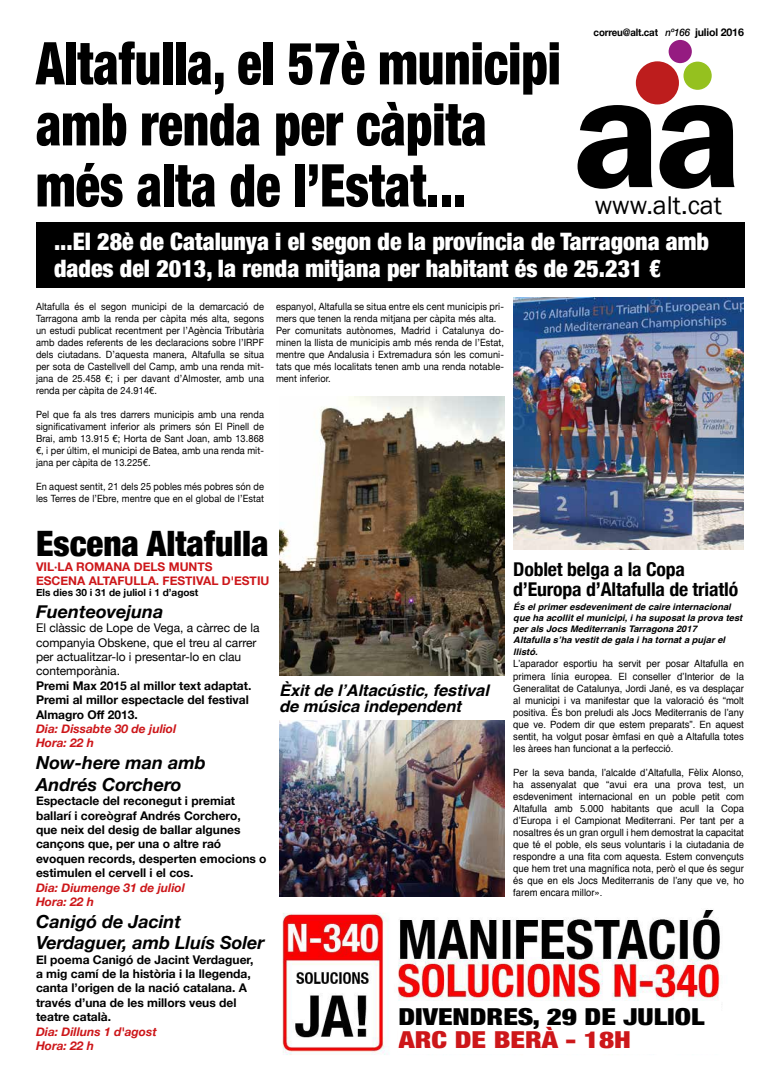
<style>
.page{position:relative;width:780px;height:1092px;background:#fff}
.page>*{position:absolute;margin:0;border:0;box-sizing:border-box;transform-origin:0 0}
.t1{font:600 162.9px "Franklin Gothic";color:#000}
.t2{font:900 condensed 59px/61px "Helvetica Neue";color:#000;scale:.86 1}
.t3{font:900 condensed 35px "Helvetica Neue";color:#000}
.t4{font:26.3px "Franklin Gothic";color:#000}
.t5{font:900 condensed 24px/27px "Helvetica Neue";color:#fff}
.t6{font:900 condensed 23.3px "Helvetica Neue";color:#000;scale:1.25 1}
.t7{font:900 condensed 23.3px "Helvetica Neue";color:#cd171a;scale:1.25 1}
.t8{font:700 condensed 19px/20px "Helvetica Neue";letter-spacing:-.01em;color:#000;scale:1.04 1}
.t9{font:italic 700 18px/21.6px "Helvetica Neue";color:#000}
.t10{font:italic 700 16px/16px "Helvetica";letter-spacing:-.01em;color:#000;scale:1.04 1}
.t11{font:700 12px/14.4px "Helvetica Neue";color:#000}
.t12{font:12px/14.4px "Helvetica Neue";color:#000}
.t13{font:italic 700 12px/14.4px "Helvetica Neue";color:#cd171a}
.t14{font:700 12px/14.4px "Helvetica Neue";color:#cd171a}
.t15{font:700 10.3px "Helvetica Neue";letter-spacing:-.015em;color:#000;scale:.94 1}
.t16{font:10px/12px "Helvetica Neue";letter-spacing:.01em;color:#000;text-align:justify;scale:.92 1}
.t17{font:10px/12px "Helvetica";color:#000;text-align:justify;scale:.95 1}
.t18{font:700 10px "Helvetica Neue";color:#000}
.t19{font:italic 700 9px/11px "Helvetica";color:#000;scale:1.04 1}
.s1{font-weight:500;font-style:italic}
.s2{font-size:10.6px}
</style>
<div class="page">
<img style="left:279px;top:895px;width:441px;height:160px">
<div style="left:398px;top:1001px;width:322px;height:53px;background:#fff"></div>
<div style="left:668px;top:40px;width:23px;height:23px;background:#951b81;border-radius:50%"></div>
<div style="left:635px;top:61px;width:44px;height:43px;background:#bd1d1d;border-radius:50%"></div>
<div style="left:683px;top:62px;width:28px;height:28px;background:#95c11f;border-radius:50%"></div>
<div style="left:36px;top:222px;width:708px;height:66px;background:#000"></div>
<img style="left:279px;top:396px;width:225px;height:279px">
<img style="left:513px;top:297px;width:231px;height:252px">
<img style="left:279px;top:720px;width:225px;height:176px">
<h2 class="t2" style="left:36px;top:30px;width:611px">Altafulla, el 57è municipi amb renda per càpita més alta de l’Estat...</h2>
<p class="t15" style="left:593px;top:24px;width:161px">correu@alt.cat <span class="s1">nº166</span> <span class="s2">juliol 2016</span></p>
<h1 class="t1" style="left:572px;top:32px;width:172px">aa</h1>
<h3 class="t4" style="left:594px;top:189px;width:129px">www.alt.cat</h3>
<h3 class="t5" style="left:54px;top:226px;width:656px">...El 28è de Catalunya i el segon de la província de Tarragona amb dades del 2013, la renda mitjana per habitant és de 25.231 €</h3>
<p class="t16" style="left:36px;top:301px;width:249px">Altafulla és el segon municipi de la demarcació de Tarragona amb la renda per càpita més alta, segons un estudi publicat recentment per l’Agència Tributària amb dades referents de les declaracions sobre l’IRPF dels ciutadans. D’aquesta manera, Altafulla se situa per sota de Castellvell del Camp, amb una renda mit&shy;jana de 25.458 €; i per davant d’Almoster, amb una renda per càpita de 24.914€.</p>
<p class="t16" style="left:36px;top:409px;width:249px">Pel que fa als tres darrers municipis amb una renda significativament inferior als primers són El Pinell de Brai, amb 13.915 €; Horta de Sant Joan, amb 13.868 €, i per últim, el municipi de Batea, amb una renda mit&shy;jana per càpita de 13.225€.</p>
<p class="t16" style="left:36px;top:481px;width:249px">En aquest sentit, 21 dels 25 pobles més pobres són de les Terres de l’Ebre, mentre que en el global de l’Estat</p>
<p class="t16" style="left:276px;top:301px;width:249px;text-align:left">espanyol, Altafulla se situa entre els cent municipis pri&shy;mers que tenen la renda mitjana per càpita més alta.<br>Per comunitats autònomes, Madrid i Catalunya do&shy;minen la llista de municipis amb més renda de l’Estat, mentre que Andalusia i Extremadura són les comuni&shy;tats que més localitats tenen amb una renda notable&shy;ment inferior.</p>
<h3 class="t3" style="left:36px;top:515px;width:234px">Escena Altafulla</h3>
<p class="t14" style="left:36px;top:559px;width:235px">VIL·LA ROMANA DELS MUNTS<br>ESCENA ALTAFULLA. FESTIVAL D'ESTIU</p>
<p class="t18" style="left:36px;top:584px;width:164px">Els dies 30 i 31 de juliol i 1 d’agost</p>
<h3 class="t9" style="left:36px;top:601px;width:129px">Fuenteovejuna</h3>
<p class="t12" style="left:36px;top:621px;width:225px">El clàssic de Lope de Vega, a càrrec de la companyia Obskene, que el treu al carrer per actualitzar-lo i presentar-lo en clau contemporània.</p>
<p class="t11" style="left:36px;top:678px;width:217px">Premi Max 2015 al millor text adaptat.<br>Premi al millor espectacle del festival<br>Almagro Off 2013.</p>
<p class="t13" style="left:36px;top:721px;width:142px">Dia: Dissabte 30 de juliol<br>Hora: 22 h</p>
<h3 class="t9" style="left:36px;top:752px;width:171px">Now-here man amb<br>Andrés Corchero</h3>
<p class="t11" style="left:36px;top:793px;width:232px">Espectacle del reconegut i premiat ballarí i coreògraf Andrés Corchero,<br>que neix del desig de ballar algunes cançons que, per una o altre raó evoquen records, desperten emocions o estimulen el cervell i el cos.</p>
<p class="t13" style="left:36px;top:880px;width:150px">Dia: Diumenge 31 de juliol<br>Hora: 22 h</p>
<h3 class="t9" style="left:36px;top:910px;width:230px">Canigó de Jacint<br>Verdaguer, amb Lluís Soler</h3>
<p class="t11" style="left:36px;top:952px;width:219px">El poema Canigó de Jacint Verdaguer, a mig camí de la història i la llegenda, canta l’origen de la nació catalana. A través d’una de les millors veus del teatre català.</p>
<p class="t13" style="left:36px;top:1024px;width:122px">Dia: Dilluns 1 d'agost<br>Hora: 22 h</p>
<h3 class="t10" style="left:279px;top:682px;width:203px">Èxit de l’Altacústic, festival de música independent</h3>
<h3 class="t8" style="left:513px;top:558px;width:218px">Doblet belga a la Copa d’Europa d’Altafulla de triatló</h3>
<p class="t19" style="left:513px;top:601px;width:222px">És el primer esdeveniment de caire internacional que ha acollit el municipi, i ha suposat la prova test per als Jocs Mediterranis Tarragona 2017<br>Altafulla s’ha vestit de gala i ha tornat a pujar el</p>
<p class="t19" style="left:513px;top:646px;width:25px">llistó.</p>
<p class="t17" style="left:513px;top:658px;width:244px">L’aparador esportiu ha servit per posar Altafulla en primera línia europea. El conseller d’Interior de la Generalitat de Catalunya, Jordi Jané, es va desplaçar al municipi i va manifestar que la valoració és “molt positiva. És bon preludi als Jocs Mediterranis de l’any que ve. Podem dir que estem preparats”. En aquest sentit, ha volgut posar èmfasi en què a Altafulla totes les àrees han funcionat a la perfecció.</p>
<p class="t17" style="left:513px;top:766px;width:244px">Per la seva banda, l’alcalde d’Altafulla, Fèlix Alonso, ha assenyalat que “avui era una prova test, un esdeveniment internacional en un poble petit com Altafulla amb 5.000 habitants que acull la Copa d’Europa i el Campionat Mediterrani. Per tant per a nosaltres és un gran orgull i hem demostrat la capacitat que té el poble, els seus voluntaris i la ciutadania de respondre a una fita com aquesta. Estem convençuts que hem tret una magnífica nota, però el que és segur és que en els Jocs Mediterranis de l’any que ve, ho farem encara millor».</p>
<h3 class="t6" style="left:398px;top:996px;width:246px">DIVENDRES, 29 DE JULIOL</h3>
<h3 class="t7" style="left:398px;top:1020px;width:187px">ARC DE BERÀ - 18H</h3>
</div>
